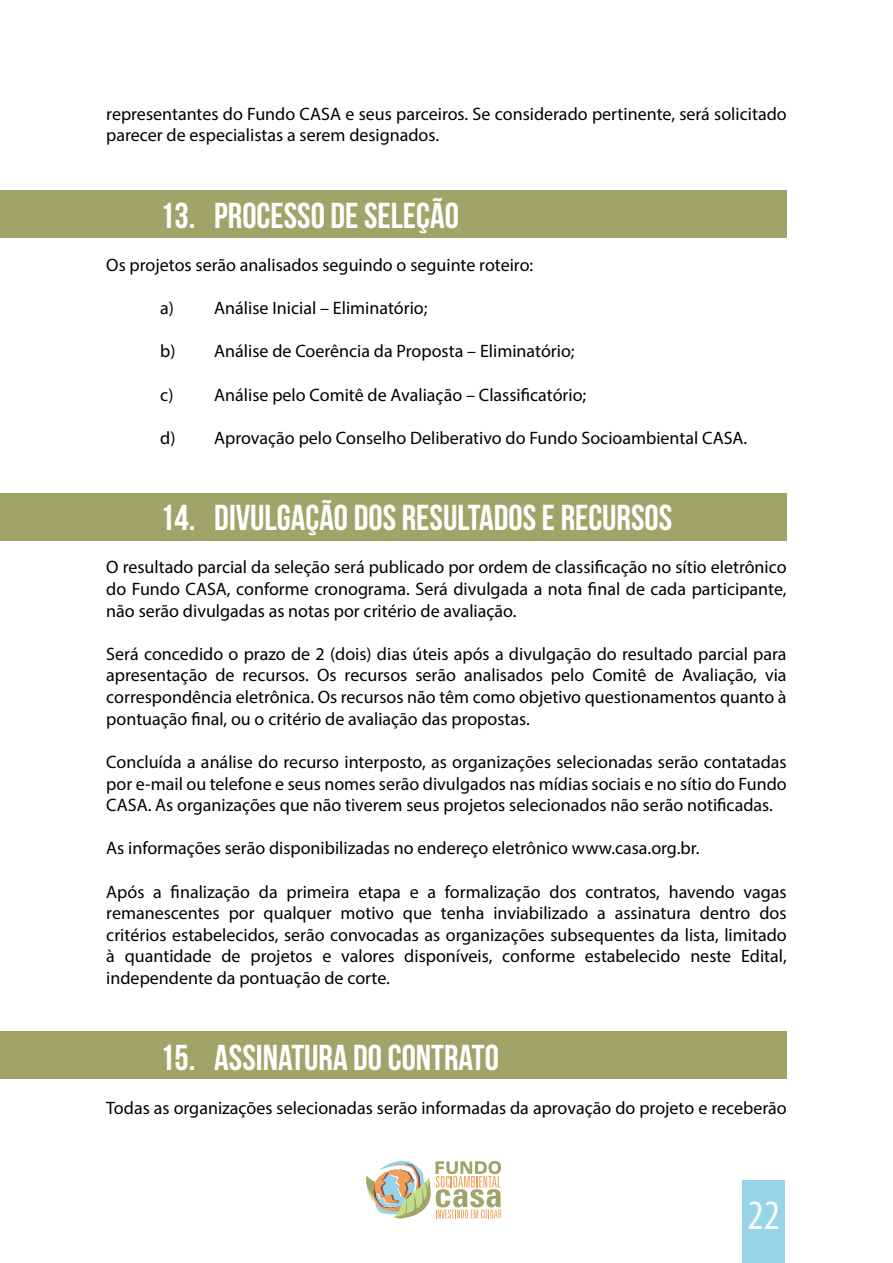
<style>
.page{position:relative;width:893px;height:1263px;background:#fff}
.page>*{position:absolute;margin:0;border:0;box-sizing:border-box;transform-origin:0 0}
.t1{font:condensed 42px "Myriad Pro";color:#fff}
.t2{font:36px "Bebas Neue";color:#fff}
.t3{font:18px/21.6px "Myriad Pro";color:#000;text-align:justify}
</style>
<div class="page">
<div style="left:742px;top:1181px;width:43px;height:82px;background:#95d4e9"></div>
<svg style="left:366px;top:1160px;width:135px;height:58px"></svg>
<div style="left:0;top:190px;width:787px;height:48px;background:#a1a468"></div>
<div style="left:0;top:493px;width:787px;height:48px;background:#a1a468"></div>
<div style="left:0;top:1031px;width:787px;height:48px;background:#a1a468"></div>
<p class="t3" style="left:106px;top:103px;width:682px">representantes do Fundo CASA e seus parceiros. Se considerado pertinente, será solicitado parecer de especialistas a serem designados.</p>
<h2 class="t2" style="left:160px;top:196px;width:300px">13. PROCESSO DE SELEÇÃO</h2>
<p class="t3" style="left:106px;top:254px;width:428px">Os projetos serão analisados seguindo o seguinte roteiro:</p>
<p class="t3" style="left:160px;top:297px;width:269px">a) Análise Inicial – Eliminatório;</p>
<p class="t3" style="left:160px;top:340px;width:416px">b) Análise de Coerência da Proposta – Eliminatório;</p>
<p class="t3" style="left:160px;top:383px;width:427px">c) Análise pelo Comitê de Avaliação – Classificatório;</p>
<p class="t3" style="left:160px;top:427px;width:588px">d) Aprovação pelo Conselho Deliberativo do Fundo Socioambiental CASA.</p>
<h2 class="t2" style="left:160px;top:498px;width:513px">14. DIVULGAÇÃO DOS RESULTADOS E RECURSOS</h2>
<p class="t3" style="left:106px;top:556px;width:682px">O resultado parcial da seleção será publicado por ordem de classificação no sítio eletrônico do Fundo CASA, conforme cronograma. Será divulgada a nota final de cada participante, não serão divulgadas as notas por critério de avaliação.</p>
<p class="t3" style="left:106px;top:643px;width:682px">Será concedido o prazo de 2 (dois) dias úteis após a divulgação do resultado parcial para apresentação de recursos. Os recursos serão analisados pelo Comitê de Avaliação, via correspondência eletrônica. Os recursos não têm como objetivo questionamentos quanto à pontuação final, ou o critério de avaliação das propostas.</p>
<p class="t3" style="left:106px;top:751px;width:682px">Concluída a análise do recurso interposto, as organizações selecionadas serão contatadas por e-mail ou telefone e seus nomes serão divulgados nas mídias sociais e no sítio do Fundo CASA. As organizações que não tiverem seus projetos selecionados não serão notificadas.</p>
<p class="t3" style="left:106px;top:837px;width:595px">As informações serão disponibilizadas no endereço eletrônico www.casa.org.br.</p>
<p class="t3" style="left:106px;top:880px;width:682px">Após a finalização da primeira etapa e a formalização dos contratos, havendo vagas remanescentes por qualquer motivo que tenha inviabilizado a assinatura dentro dos critérios estabelecidos, serão convocadas as organizações subsequentes da lista, limitado à quantidade de projetos e valores disponíveis, conforme estabelecido neste Edital, independente da pontuação de corte.</p>
<h2 class="t2" style="left:160px;top:1038px;width:340px">15. ASSINATURA DO CONTRATO</h2>
<p class="t3" style="left:106px;top:1096px;width:682px">Todas as organizações selecionadas serão informadas da aprovação do projeto e receberão</p>
<h1 class="t1" style="left:748px;top:1190px;width:34px">22</h1>
</div>
